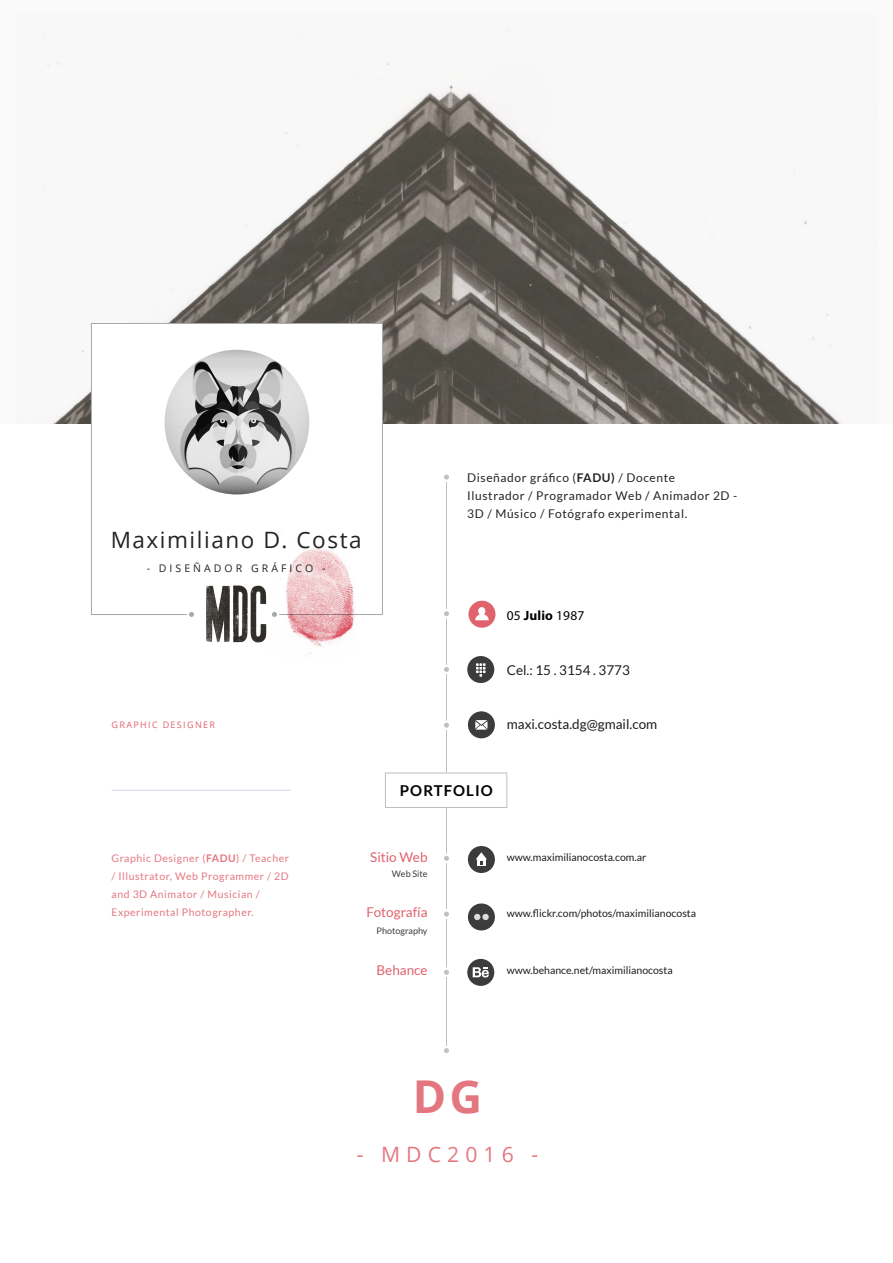
<style>
.page{position:relative;width:893px;height:1263px;background:#fff}
.page>*{position:absolute;margin:0;border:0;box-sizing:border-box;transform-origin:0 0}
.t1{font:700 45.3px "Open Sans";color:#e0626d}
.t2{font:22.5px "Open Sans";letter-spacing:.07em;color:#000}
.t3{font:21.15px "Open Sans";letter-spacing:.29em;color:#e0626d}
.t4{font:700 15px "Lato";letter-spacing:.07em;color:#000}
.t5{font:13.5px "Lato";color:#1d1d1b}
.t6{font:13.5px "Lato";color:#e0626d}
.t7{font:13.5px "Myriad Pro";letter-spacing:.01em;color:#000}
.t8{font:12px/18px "Lato";letter-spacing:.05em;color:#000}
.t9{font:10.5px/18px "Lato";letter-spacing:.05em;color:#e0626d}
.t10{font:10.5px "Lato";color:#1d1d1b}
.t11{font:10.5px "Open Sans";letter-spacing:.29em;color:#000}
.t12{font:9px "Lato";color:#3c3c3b}
.t13{font:9px "Open Sans";letter-spacing:.15em;color:#e0626d}
.s1{font-weight:700}
</style>
<div class="page">
<svg style="left:42px;top:28px;width:835px;height:396px"></svg>
<div style="left:468px;top:711px;width:27px;height:27px;background:#3c3c3b;border-radius:50%"></div>
<svg style="left:475px;top:720px;width:12px;height:10px"></svg>
<div style="left:467px;top:959px;width:27px;height:27px;background:#3c3c3b;border-radius:50%"></div>
<svg style="left:473px;top:967px;width:16px;height:11px"></svg>
<div style="left:467px;top:656px;width:27px;height:27px;background:#3c3c3b;border-radius:50%"></div>
<svg style="left:476px;top:663px;width:10px;height:14px"></svg>
<div style="left:468px;top:601px;width:27px;height:27px;background:#e0626d;border-radius:50%"></div>
<svg style="left:475px;top:607px;width:14px;height:13px"></svg>
<div style="left:468px;top:846px;width:27px;height:27px;background:#3c3c3b;border-radius:50%"></div>
<svg style="left:476px;top:852px;width:11px;height:13px"></svg>
<div style="left:468px;top:903px;width:27px;height:27px;background:#3c3c3b;border-radius:50%"></div>
<div style="left:482px;top:914px;width:7px;height:6px;background:#dbdbdb;border-radius:50%"></div>
<svg style="left:474px;top:914px;width:6px;height:6px"></svg>
<div style="left:91px;top:323px;width:292px;height:292px;background:#fff;border:1px solid #a7a8a8"></div>
<img style="left:279px;top:548px;width:91px;height:107px">
<hr style="left:112px;top:790px;width:178px;height:1px;background:#33529d">
<hr style="left:446px;top:476px;width:1px;height:297px;background:#c1c0c1">
<hr style="left:446px;top:807px;width:1px;height:241px;background:#c1c0c1">
<svg style="left:444px;top:474px;width:5px;height:8px"></svg>
<svg style="left:444px;top:609px;width:5px;height:9px"></svg>
<svg style="left:444px;top:665px;width:5px;height:9px"></svg>
<svg style="left:444px;top:720px;width:5px;height:10px"></svg>
<svg style="left:444px;top:854px;width:5px;height:9px"></svg>
<svg style="left:444px;top:909px;width:5px;height:10px"></svg>
<svg style="left:444px;top:967px;width:5px;height:10px"></svg>
<svg style="left:444px;top:1046px;width:5px;height:7px"></svg>
<svg style="left:164px;top:349px;width:146px;height:146px"></svg>
<div style="left:385px;top:772px;width:122px;height:36px;border:1px solid #c1c0c1"></div>
<div style="left:192px;top:603px;width:82px;height:20px;background:#fff"></div>
<svg style="left:187px;top:612px;width:7px;height:5px"></svg>
<svg style="left:273px;top:612px;width:6px;height:5px"></svg>
<img style="left:206px;top:585px;width:67px;height:58px">
<h2 class="t2" style="left:111px;top:524px;width:253px">Maximiliano D. Costa</h2>
<p class="t11" style="left:147px;top:561px;width:180px">- DISEÑADOR GRÁFICO -</p>
<p class="t13" style="left:112px;top:719px;width:105px">GRAPHIC DESIGNER</p>
<p class="t8" style="left:467px;top:469px;width:272px">Diseñador gráfico (<span class="s1">FADU)</span> / Docente<br>Ilustrador / Programador Web / Animador 2D -<br>3D / Músico / Fotógrafo experimental.</p>
<p class="t7" style="left:507px;top:607px;width:79px">05 <span class="s1">Julio</span> 1987</p>
<p class="t5" style="left:507px;top:662px;width:125px">Cel.: 15 . 3154 . 3773</p>
<p class="t5" style="left:507px;top:716px;width:152px">maxi.costa.dg@gmail.com</p>
<h3 class="t4" style="left:400px;top:782px;width:94px">PORTFOLIO</h3>
<p class="t9" style="left:112px;top:849px;width:179px">Graphic Designer (<span class="s1">FADU</span>) / Teacher / Illustrator, Web Programmer / 2D and 3D Animator / Musician /<br>Experimental Photographer.</p>
<p class="t6" style="left:370px;top:850px;width:59px">Sitio Web</p>
<p class="t12" style="left:392px;top:869px;width:37px">Web Site</p>
<p class="t6" style="left:367px;top:905px;width:62px">Fotografía</p>
<p class="t12" style="left:377px;top:926px;width:52px">Photography</p>
<p class="t6" style="left:377px;top:963px;width:53px">Behance</p>
<p class="t10" style="left:507px;top:851px;width:141px">www.maximilianocosta.com.ar</p>
<p class="t10" style="left:507px;top:908px;width:191px">www.flickr.com/photos/maximilianocosta</p>
<p class="t10" style="left:507px;top:964px;width:167px">www.behance.net/maximilianocosta</p>
<h1 class="t1" style="left:413px;top:1064px;width:71px">DG</h1>
<h3 class="t3" style="left:356px;top:1140px;width:183px">- MDC2016 -</h3>
</div>
